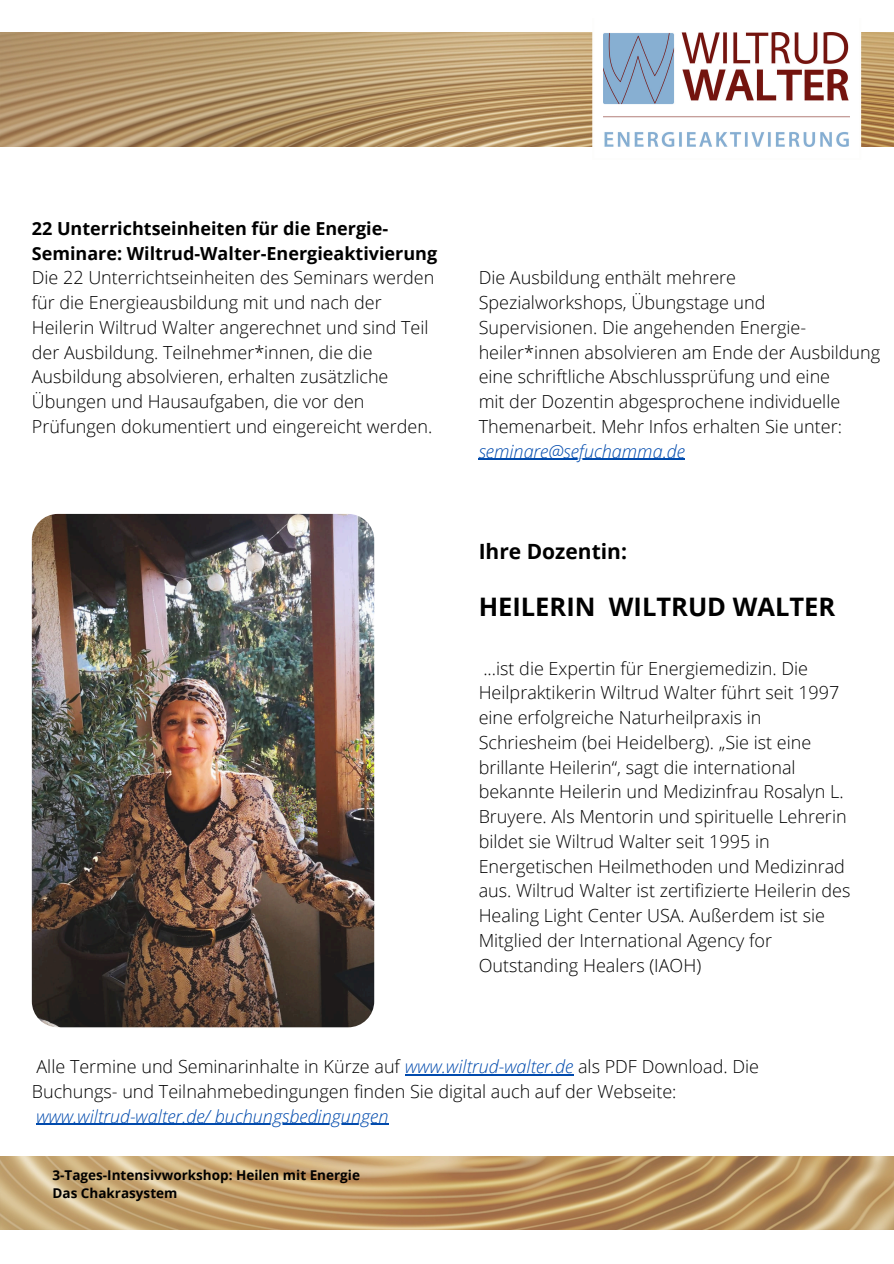
<style>
.page{position:relative;width:894px;height:1264px;background:#fff}
.page>*{position:absolute;margin:0;border:0;box-sizing:border-box;transform-origin:0 0}
.t1{font:700 25.5px "Open Sans";color:#000}
.t2{font:700 21px "Open Sans";color:#000}
.t3{font:300 18px/24.8px "Open Sans";color:#000}
.t4{font:italic 300 18px "Open Sans";color:#004aad}
.t5{font:700 13.5px "Open Sans";color:#000}
.s1{font-weight:700}
.s2{font-style:italic;color:#004aad}
</style>
<div class="page">
<img style="left:0;top:32px;width:893px;height:115px">
<svg style="left:592px;top:32px;width:268px;height:115px"></svg>
<img style="left:603px;top:32px;width:246px;height:115px">
<img style="left:0;top:1156px;width:893px;height:73px">
<img style="left:32px;top:514px;width:342px;height:513px;border-radius:26px">
<hr style="left:478px;top:459px;width:207px;height:1px;background:#004aad">
<hr style="left:405px;top:1074px;width:168px;height:1px;background:#004aad">
<hr style="left:36px;top:1123px;width:352px;height:1px;background:#004aad">
<p class="t3" style="left:32px;top:215px;width:407px"><span class="s1">22 Unterrichtseinheiten für die Energie-Seminare: Wiltrud-Walter-Energieaktivierung </span>Die 22 Unterrichtseinheiten des Seminars werden für die Energieausbildung mit und nach der Heilerin Wiltrud Walter angerechnet und sind Teil der Ausbildung. Teilnehmer*innen, die die Ausbildung absolvieren, erhalten zusätzliche Übungen und Hausaufgaben, die vor den Prüfungen dokumentiert und eingereicht werden.</p>
<p class="t3" style="left:478px;top:265px;width:403px">Die Ausbildung enthält mehrere Spezialworkshops, Übungstage und Supervisionen. Die angehenden Energie&shy;heiler*innen absolvieren am Ende der Ausbildung eine schriftliche Abschlussprüfung und eine<br>mit der Dozentin abgesprochene individuelle Themenarbeit. Mehr Infos erhalten Sie unter:</p>
<h3 class="t4" style="left:478px;top:438px;width:208px">seminare@sefuchamma.de</h3>
<h3 class="t2" style="left:478px;top:537px;width:150px">Ihre Dozentin:</h3>
<p class="t1" style="left:478px;top:588px;width:358px">HEILERIN WILTRUD WALTER</p>
<h2 class="t3" style="left:478px;top:655px;width:373px">...ist die Expertin für Energiemedizin. Die Heilpraktikerin Wiltrud Walter führt seit 1997 eine erfolgreiche Naturheilpraxis in Schriesheim (bei Heidelberg). „Sie ist eine brillante Heilerin“, sagt die international bekannte Heilerin und Medizinfrau Rosalyn L.<br>Bruyere. Als Mentorin und spirituelle Lehrerin bildet sie Wiltrud Walter seit 1995 in Energetischen Heilmethoden und Medizinrad aus. Wiltrud Walter ist zertifizierte Heilerin des Healing Light Center USA. Außerdem ist sie Mitglied der International Agency for Outstanding Healers (IAOH)</h2>
<h1 class="t3" style="left:32px;top:1053px;width:728px">Alle Termine und Seminarinhalte in Kürze auf <span class="s2">www.wiltrud-walter.de</span> als PDF Download. Die<br>Buchungs- und Teilnahmebedingungen finden Sie digital auch auf der Webseite:</h1>
<h3 class="t4" style="left:36px;top:1103px;width:353px">www.wiltrud-walter.de/ buchungsbedingungen</h3>
<h3 class="t5" style="left:53px;top:1165px;width:309px">3-Tages-Intensivworkshop: Heilen mit Energie</h3>
<p class="t5" style="left:53px;top:1183px;width:126px">Das Chakrasystem</p>
</div>
